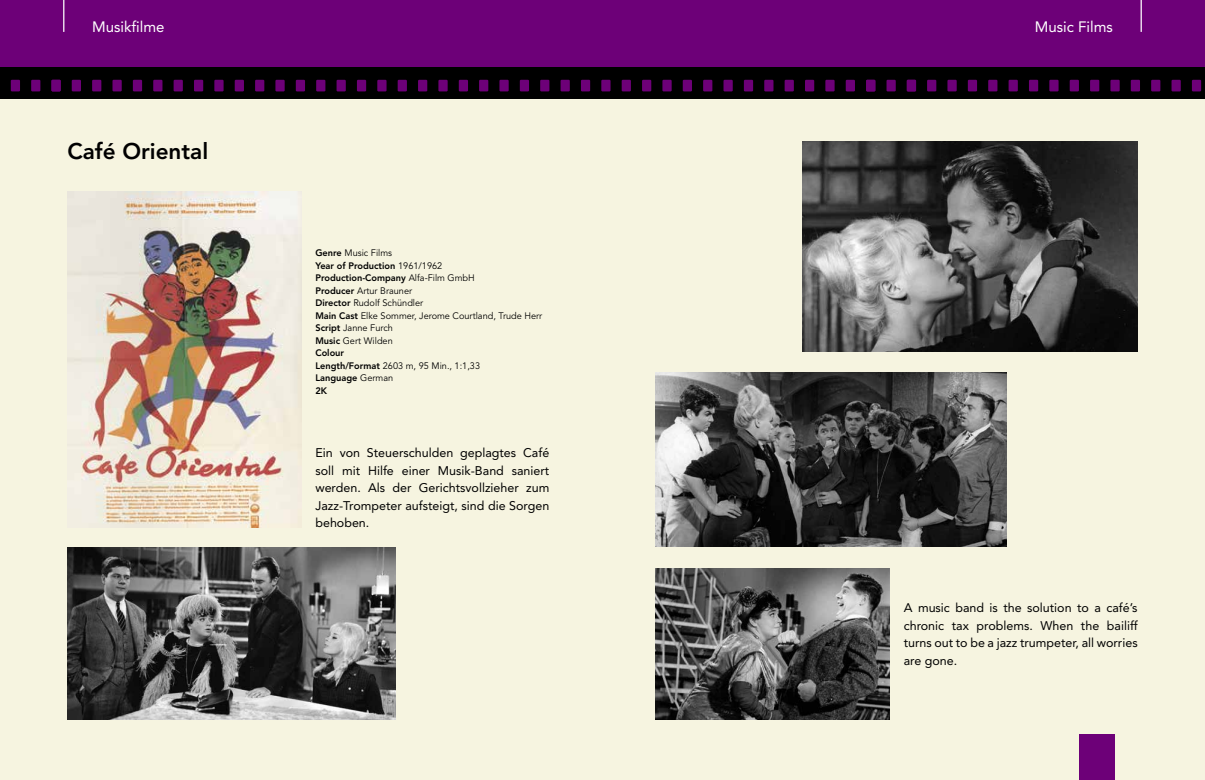
<style>
.page{position:relative;width:1205px;height:780px;background:#fff}
.page>*{position:absolute;margin:0;border:0;box-sizing:border-box;transform-origin:0 0}
.t1{font:800 22.5px "Avenir";color:#000}
.t2{font:15px "Avenir";color:#fff}
.t3{font:12.5px/17.5px "Avenir";color:#000;text-align:justify}
.t4{font:9.38px/12.5px "Avenir LT Pro";color:#000}
.t5{font:800 9.38px/12.5px "Avenir";color:#000}
.s1{font-family:"Avenir";font-weight:800}
.s2{font-family:"Avenir LT Pro";font-weight:400}
</style>
<div class="page">
<div style="left:0;top:99px;width:1205px;height:681px;background:#f6f4e0"></div>
<div style="left:0;top:0;width:1205px;height:67px;background:#6d0078"></div>
<hr style="left:63px;top:0;width:1px;height:32px;background:#fff">
<hr style="left:1140px;top:0;width:2px;height:32px;background:#fff">
<div style="left:0;top:67px;width:1205px;height:32px;background:#000"></div>
<div style="left:1079px;top:733px;width:35px;height:47px;background:#6d0078"></div>
<div style="left:72px;top:80px;width:9px;height:11px;background:#6d0078"></div>
<div style="left:92px;top:80px;width:9px;height:11px;background:#6d0078"></div>
<div style="left:11px;top:80px;width:9px;height:11px;background:#6d0078"></div>
<div style="left:31px;top:80px;width:9px;height:11px;background:#6d0078"></div>
<div style="left:52px;top:80px;width:9px;height:11px;background:#6d0078"></div>
<div style="left:112px;top:80px;width:10px;height:11px;background:#6d0078"></div>
<div style="left:133px;top:80px;width:9px;height:11px;background:#6d0078"></div>
<div style="left:153px;top:80px;width:9px;height:11px;background:#6d0078"></div>
<div style="left:174px;top:80px;width:9px;height:11px;background:#6d0078"></div>
<div style="left:194px;top:80px;width:9px;height:11px;background:#6d0078"></div>
<div style="left:214px;top:80px;width:10px;height:11px;background:#6d0078"></div>
<div style="left:235px;top:80px;width:9px;height:11px;background:#6d0078"></div>
<div style="left:255px;top:80px;width:9px;height:11px;background:#6d0078"></div>
<div style="left:275px;top:80px;width:10px;height:11px;background:#6d0078"></div>
<div style="left:296px;top:80px;width:9px;height:11px;background:#6d0078"></div>
<div style="left:316px;top:80px;width:9px;height:11px;background:#6d0078"></div>
<div style="left:336px;top:80px;width:10px;height:11px;background:#6d0078"></div>
<div style="left:357px;top:80px;width:9px;height:11px;background:#6d0078"></div>
<div style="left:377px;top:80px;width:9px;height:11px;background:#6d0078"></div>
<div style="left:398px;top:80px;width:9px;height:11px;background:#6d0078"></div>
<div style="left:418px;top:80px;width:9px;height:11px;background:#6d0078"></div>
<div style="left:438px;top:80px;width:10px;height:11px;background:#6d0078"></div>
<div style="left:459px;top:80px;width:9px;height:11px;background:#6d0078"></div>
<div style="left:927px;top:80px;width:9px;height:11px;background:#6d0078"></div>
<div style="left:947px;top:80px;width:9px;height:11px;background:#6d0078"></div>
<div style="left:886px;top:80px;width:10px;height:11px;background:#6d0078"></div>
<div style="left:907px;top:80px;width:9px;height:11px;background:#6d0078"></div>
<div style="left:968px;top:80px;width:9px;height:11px;background:#6d0078"></div>
<div style="left:988px;top:80px;width:9px;height:11px;background:#6d0078"></div>
<div style="left:1008px;top:80px;width:10px;height:11px;background:#6d0078"></div>
<div style="left:1029px;top:80px;width:9px;height:11px;background:#6d0078"></div>
<div style="left:1049px;top:80px;width:9px;height:11px;background:#6d0078"></div>
<div style="left:1069px;top:80px;width:10px;height:11px;background:#6d0078"></div>
<div style="left:1090px;top:80px;width:9px;height:11px;background:#6d0078"></div>
<div style="left:1110px;top:80px;width:9px;height:11px;background:#6d0078"></div>
<div style="left:1131px;top:80px;width:9px;height:11px;background:#6d0078"></div>
<div style="left:1151px;top:80px;width:9px;height:11px;background:#6d0078"></div>
<div style="left:1171px;top:80px;width:10px;height:11px;background:#6d0078"></div>
<div style="left:1192px;top:80px;width:9px;height:11px;background:#6d0078"></div>
<div style="left:479px;top:80px;width:9px;height:11px;background:#6d0078"></div>
<div style="left:499px;top:80px;width:10px;height:11px;background:#6d0078"></div>
<div style="left:520px;top:80px;width:9px;height:11px;background:#6d0078"></div>
<div style="left:540px;top:80px;width:9px;height:11px;background:#6d0078"></div>
<div style="left:560px;top:80px;width:10px;height:11px;background:#6d0078"></div>
<div style="left:581px;top:80px;width:9px;height:11px;background:#6d0078"></div>
<div style="left:601px;top:80px;width:9px;height:11px;background:#6d0078"></div>
<div style="left:622px;top:80px;width:9px;height:11px;background:#6d0078"></div>
<div style="left:642px;top:80px;width:9px;height:11px;background:#6d0078"></div>
<div style="left:662px;top:80px;width:10px;height:11px;background:#6d0078"></div>
<div style="left:683px;top:80px;width:9px;height:11px;background:#6d0078"></div>
<div style="left:703px;top:80px;width:9px;height:11px;background:#6d0078"></div>
<div style="left:723px;top:80px;width:10px;height:11px;background:#6d0078"></div>
<div style="left:744px;top:80px;width:9px;height:11px;background:#6d0078"></div>
<div style="left:764px;top:80px;width:9px;height:11px;background:#6d0078"></div>
<div style="left:784px;top:80px;width:10px;height:11px;background:#6d0078"></div>
<div style="left:805px;top:80px;width:9px;height:11px;background:#6d0078"></div>
<div style="left:825px;top:80px;width:9px;height:11px;background:#6d0078"></div>
<div style="left:846px;top:80px;width:9px;height:11px;background:#6d0078"></div>
<div style="left:866px;top:80px;width:9px;height:11px;background:#6d0078"></div>
<img style="left:67px;top:547px;width:328px;height:172px">
<img style="left:67px;top:191px;width:234px;height:336px">
<img style="left:656px;top:568px;width:233px;height:151px">
<img style="left:802px;top:142px;width:335px;height:209px">
<img style="left:656px;top:373px;width:350px;height:173px">
<p class="t2" style="left:92px;top:18px;width:74px">Musikfilme</p>
<p class="t2" style="left:1035px;top:18px;width:80px">Music Films</p>
<h1 class="t1" style="left:67px;top:138px;width:142px">Café Oriental</h1>
<p class="t4" style="left:315px;top:247px;width:78px"><span class="s1">Genre</span> Music Films</p>
<p class="t5" style="left:315px;top:259px;width:161px">Year of Production <span class="s2">1961/1962<br></span>Production-Company <span class="s2">Alfa-Film GmbH</span></p>
<p class="t4" style="left:315px;top:284px;width:228px"><span class="s1">Producer</span> Artur Brauner<br><span class="s1">Director</span> Rudolf Schündler<br><span class="s1">Main Cast</span> Elke Sommer, Jerome Courtland, Trude Herr<br><span class="s1">Script</span> Janne Furch<br><span class="s1">Music</span> Gert Wilden</p>
<p class="t5" style="left:315px;top:346px;width:30px">Colour</p>
<p class="t4" style="left:315px;top:359px;width:166px"><span class="s1">Length/Format</span> 2603 m, 95 Min., 1:1,33</p>
<p class="t5" style="left:315px;top:371px;width:79px">Language <span class="s2">German<br></span>2K</p>
<p class="t3" style="left:315px;top:444px;width:235px">Ein von Steuerschulden geplagtes Café soll mit Hilfe einer Musik-Band saniert werden. Als der Gerichtsvollzieher zum Jazz-Trompeter aufsteigt, sind die Sorgen behoben.</p>
<p class="t3" style="left:904px;top:599px;width:235px">A music band is the solution to a café’s chronic tax problems. When the bailiff turns out to be a jazz trumpeter, all worries are gone.</p>
</div>
